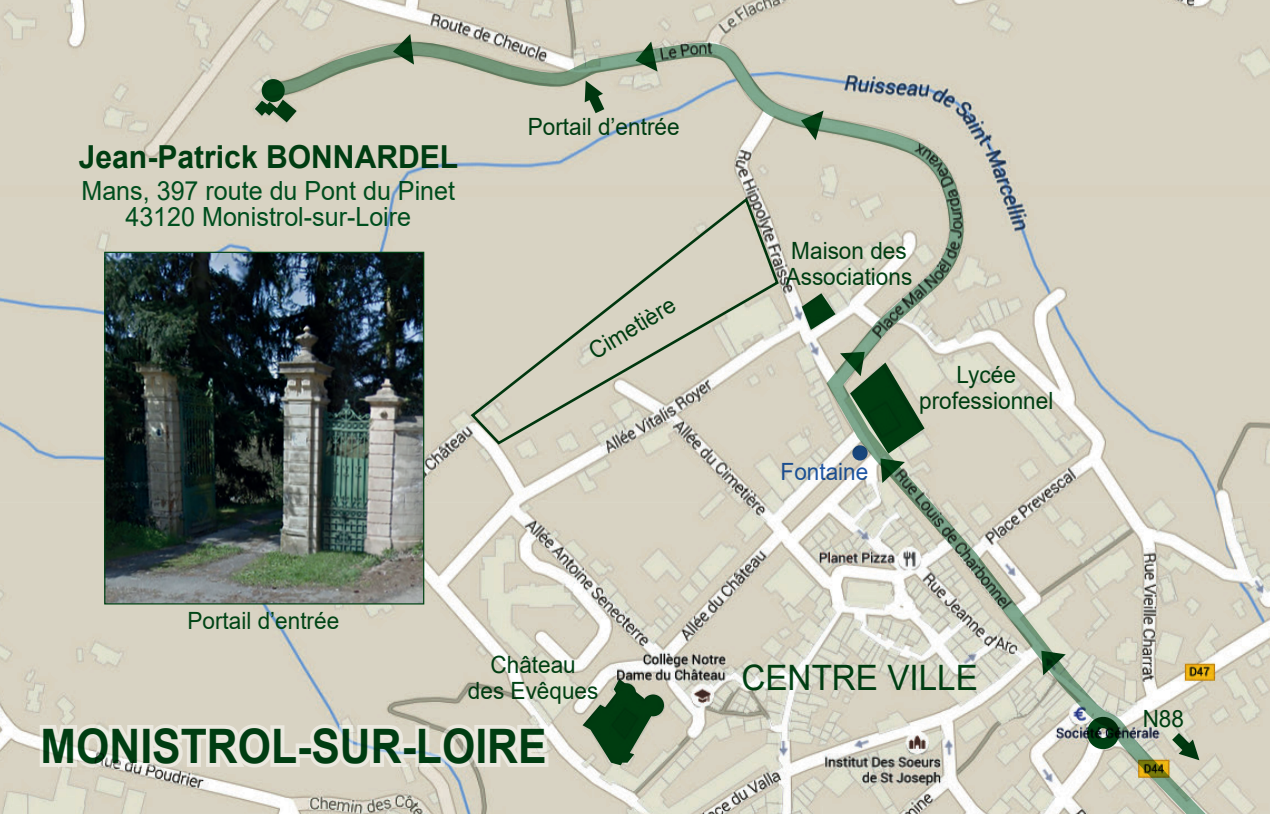
<style>
.page{position:relative;width:1270px;height:814px;background:#fff}
.page>*{position:absolute;margin:0;border:0;box-sizing:border-box;transform-origin:0 0}
.t1{font:700 47.6px "Arial";color:#004415;scale:.9 1}
.t2{font:35px "Arial";color:#004415;scale:.95 1}
.t3{font:700 31.85px "Arial";color:#004415;scale:.95 1}
.t4{font:26.25px/26.2px "Arial";color:#005623;text-align:center;scale:.95 1}
.t5{font:23.8px/26.2px "Arial";color:#004415;text-align:center;scale:.95 1}
.t6{font:23.8px "Arial";color:#1e56a6;scale:.95 1}
</style>
<div class="page">
<img style="left:0;top:0;width:1270px;height:814px">
<div style="left:262px;top:79px;width:23px;height:23px;background:#004415;border-radius:50%"></div>
<svg style="left:36px;top:665px;width:516px;height:121px;background:#dad6c9"></svg>
<img style="left:106px;top:254px;width:316px;height:348px">
<div style="left:104px;top:252px;width:320px;height:352px;border:1px solid #004415"></div>
<h3 class="t3" style="left:79px;top:134px;width:401px">Jean-Patrick BONNARDEL</h3>
<p class="t4" style="left:81px;top:177px;width:395px">Mans, 397 route du Pont du Pinet<br>43120 Monistrol-sur-Loire</p>
<p class="t5" style="left:528px;top:114px;width:161px">Portail d’entrée</p>
<p class="t5" style="left:584px;top:341px;width:103px;rotate:-31deg">Cimetière</p>
<p class="t5" style="left:187px;top:607px;width:161px">Portail d’entrée</p>
<p class="t5" style="left:468px;top:651px;width:139px">Château<br>des Evêques</p>
<h1 class="t1" style="left:41px;top:712px;width:564px">MONISTROL-SUR-LOIRE</h1>
<p class="t5" style="left:786px;top:237px;width:135px;text-align:left">Maison des<br>Associations</p>
<p class="t6" style="left:780px;top:455px;width:94px">Fontaine</p>
<p class="t5" style="left:919px;top:361px;width:143px">Lycée professionnel</p>
<h2 class="t2" style="left:741px;top:653px;width:250px">CENTRE VILLE</h2>
<p class="t5" style="left:1143px;top:705px;width:45px">N88</p>
</div>
